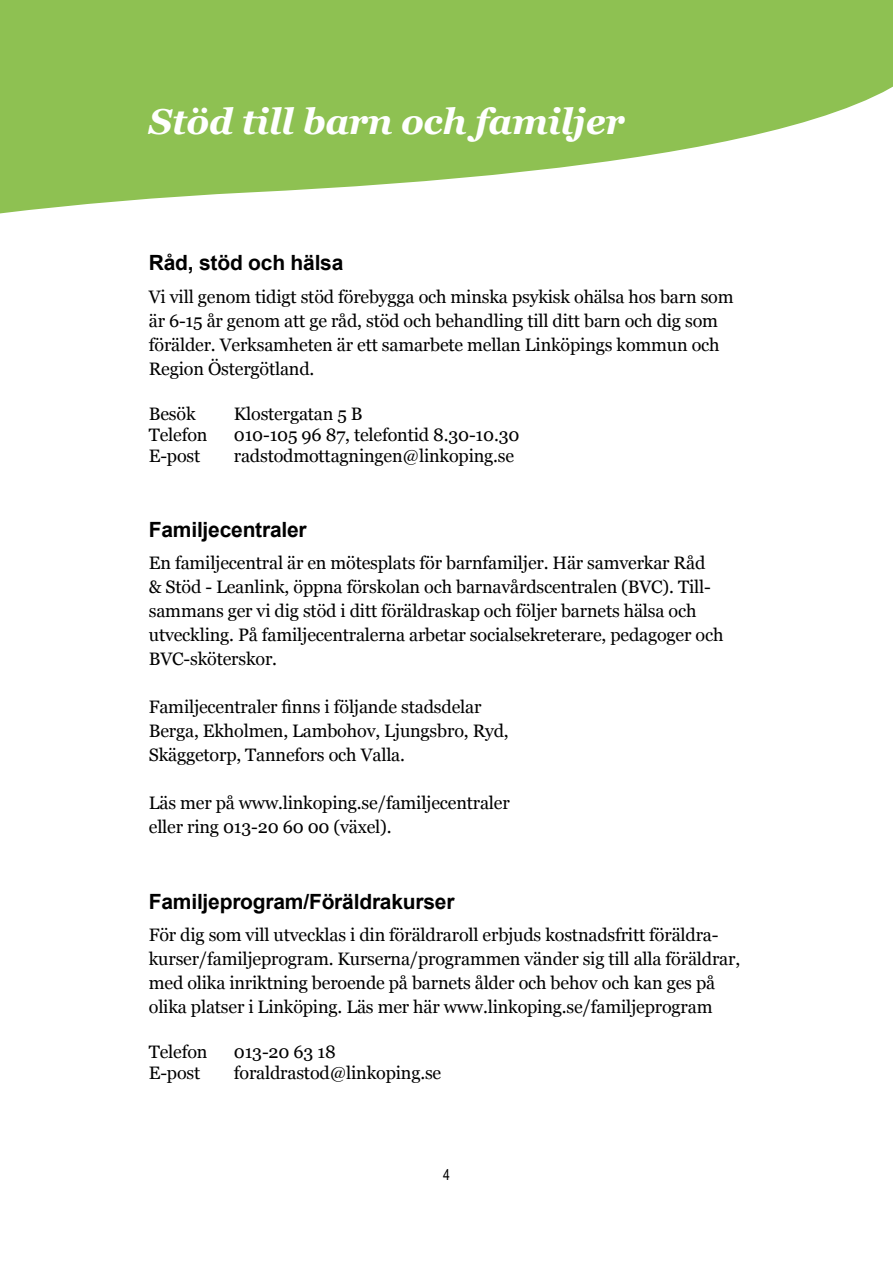
<style>
.page{position:relative;width:893px;height:1263px;background:#fff}
.page>*{position:absolute;margin:0;border:0;box-sizing:border-box;transform-origin:0 0}
.t1{font:italic 700 36px "Georgia";letter-spacing:-.01em;color:#fff}
.t2{font:700 21px "Arial";letter-spacing:-.01em;color:#000}
.t3{font:18px/24px "Georgia";letter-spacing:-.01em;color:#000}
.t4{font:15px "Arial Narrow";color:#000}
</style>
<div class="page">
<svg style="left:0;top:0;width:893px;height:214px;fill:#8ec152"></svg>
<h1 class="t1" style="left:149px;top:98px;width:477px">Stöd till barn och familjer</h1>
<p class="t2" style="left:149px;top:248px;width:196px">Råd, stöd och hälsa</p>
<p class="t3" style="left:149px;top:285px;width:586px">Vi vill genom tidigt stöd förebygga och minska psykisk ohälsa hos barn som är 6-15 år genom att ge råd, stöd och behandling till ditt barn och dig som förälder. Verksamheten är ett samarbete mellan Linköpings kommun och Region Östergötland.</p>
<p class="t3" style="left:149px;top:402px;width:48px">Besök</p>
<p class="t3" style="left:234px;top:402px;width:130px">Klostergatan 5 B</p>
<p class="t3" style="left:149px;top:423px;width:60px">Telefon</p>
<p class="t3" style="left:234px;top:423px;width:287px">010-105 96 87, telefontid 8.30-10.30</p>
<p class="t3" style="left:149px;top:444px;width:53px">E-post</p>
<p class="t3" style="left:234px;top:444px;width:282px">radstodmottagningen@linkoping.se</p>
<p class="t2" style="left:149px;top:515px;width:159px">Familjecentraler</p>
<p class="t3" style="left:149px;top:552px;width:576px">En familjecentral är en mötesplats för barnfamiljer. Här samverkar Råd<br>&amp; Stöd - Leanlink, öppna förskolan och barnavårdscentralen (BVC). Till&shy;sammans ger vi dig stöd i ditt föräldraskap och följer barnets hälsa och utveckling. På familjecentralerna arbetar socialsekreterare, pedagoger och BVC-sköterskor.</p>
<p class="t3" style="left:149px;top:696px;width:361px">Familjecentraler finns i följande stadsdelar<br>Berga, Ekholmen, Lambohov, Ljungsbro, Ryd,<br>Skäggetorp, Tannefors och Valla.</p>
<p class="t3" style="left:149px;top:792px;width:362px">Läs mer på www.linkoping.se/familjecentraler eller ring 013-20 60 00 (växel).</p>
<p class="t2" style="left:149px;top:886px;width:307px">Familjeprogram/Föräldrakurser</p>
<p class="t3" style="left:149px;top:923px;width:593px">För dig som vill utvecklas i din föräldraroll erbjuds kostnadsfritt föräldra&shy;kurser/familjeprogram. Kurserna/programmen vänder sig till alla föräldrar, med olika inriktning beroende på barnets ålder och behov och kan ges på olika platser i Linköping. Läs mer här www.linkoping.se/familjeprogram</p>
<p class="t3" style="left:149px;top:1040px;width:60px">Telefon</p>
<p class="t3" style="left:234px;top:1040px;width:103px">013-20 63 18</p>
<p class="t3" style="left:149px;top:1061px;width:53px">E-post</p>
<p class="t3" style="left:234px;top:1061px;width:209px">foraldrastod@linkoping.se</p>
<p class="t4" style="left:443px;top:1164px;width:8px">4</p>
</div>
